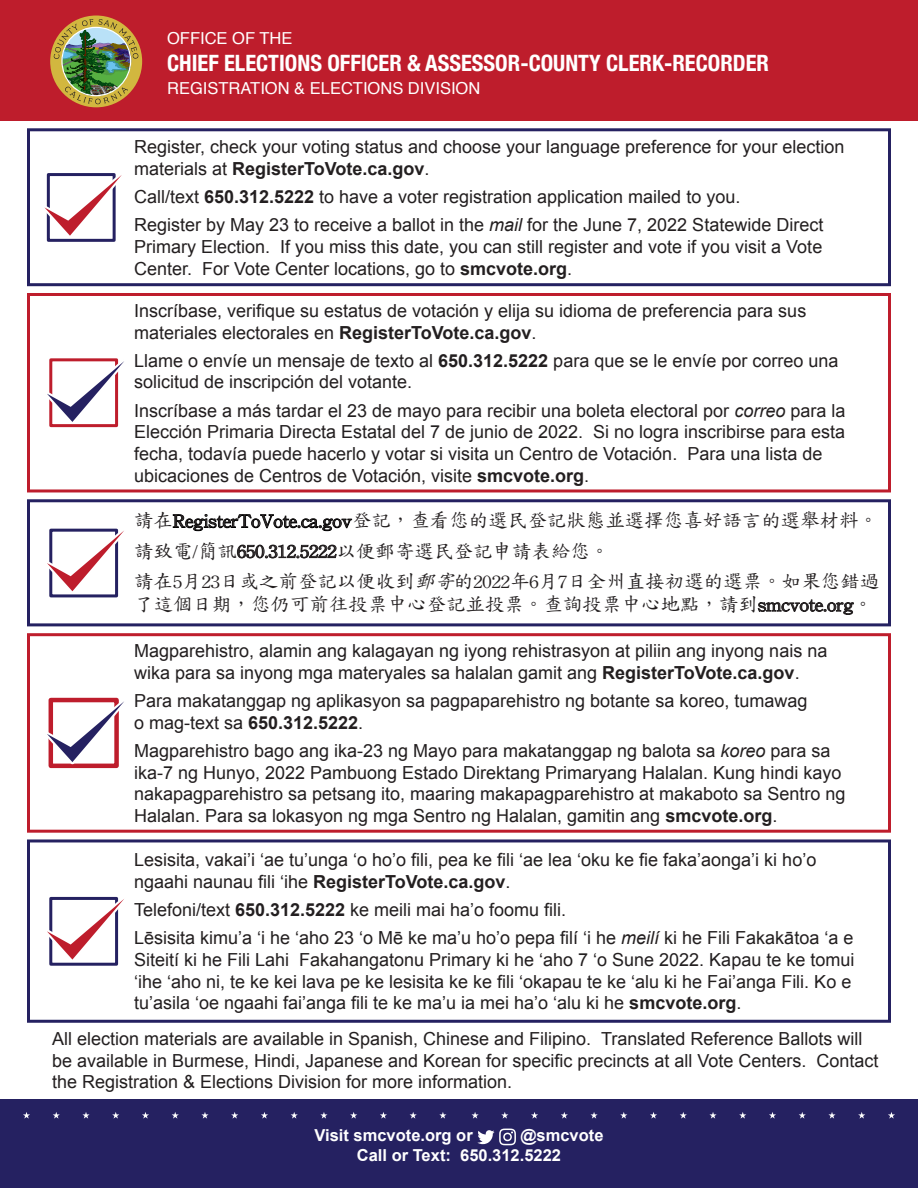
<style>
.page{position:relative;width:918px;height:1188px;background:#fff}
.page>*{position:absolute;margin:0;border:0;box-sizing:border-box;transform-origin:0 0}
.t1{font:700 condensed 22.5px "Helvetica Neue";color:#fff}
.t2{font:19.5px/30.2px "DF Kai Shu SB Estd BF";color:#231f20}
.t3{font:18px/21.6px "Arial";color:#231f20}
.t4{font:700 16.5px/19.8px "Arial";color:#fff}
.t5{font:16.5px "Helvetica";color:#fff}
.s1{font-weight:700}
.s2{font-style:italic}
.s3{color:#000}
</style>
<div class="page">
<div style="left:0;top:0;width:918px;height:122px;background:#be1d2c"></div>
<div style="left:0;top:1099px;width:918px;height:89px;background:#252161"></div>
<svg style="left:23px;top:1112px;width:7px;height:7px"></svg>
<svg style="left:53px;top:1112px;width:7px;height:7px"></svg>
<svg style="left:82px;top:1112px;width:8px;height:7px"></svg>
<svg style="left:112px;top:1112px;width:7px;height:7px"></svg>
<svg style="left:142px;top:1112px;width:7px;height:7px"></svg>
<svg style="left:172px;top:1112px;width:7px;height:7px"></svg>
<svg style="left:201px;top:1112px;width:8px;height:7px"></svg>
<svg style="left:231px;top:1112px;width:7px;height:7px"></svg>
<svg style="left:261px;top:1112px;width:7px;height:7px"></svg>
<svg style="left:291px;top:1112px;width:7px;height:7px"></svg>
<svg style="left:320px;top:1112px;width:8px;height:7px"></svg>
<svg style="left:350px;top:1112px;width:7px;height:7px"></svg>
<svg style="left:380px;top:1112px;width:7px;height:7px"></svg>
<svg style="left:410px;top:1112px;width:7px;height:7px"></svg>
<svg style="left:439px;top:1112px;width:7px;height:7px"></svg>
<svg style="left:472px;top:1112px;width:7px;height:7px"></svg>
<svg style="left:501px;top:1112px;width:7px;height:7px"></svg>
<svg style="left:531px;top:1112px;width:7px;height:7px"></svg>
<svg style="left:561px;top:1112px;width:7px;height:7px"></svg>
<svg style="left:590px;top:1112px;width:8px;height:7px"></svg>
<svg style="left:620px;top:1112px;width:7px;height:7px"></svg>
<svg style="left:650px;top:1112px;width:7px;height:7px"></svg>
<svg style="left:680px;top:1112px;width:7px;height:7px"></svg>
<svg style="left:709px;top:1112px;width:8px;height:7px"></svg>
<svg style="left:739px;top:1112px;width:7px;height:7px"></svg>
<svg style="left:769px;top:1112px;width:7px;height:7px"></svg>
<svg style="left:799px;top:1112px;width:7px;height:7px"></svg>
<svg style="left:828px;top:1112px;width:8px;height:7px"></svg>
<svg style="left:858px;top:1112px;width:7px;height:7px"></svg>
<svg style="left:888px;top:1112px;width:7px;height:7px"></svg>
<svg style="left:477px;top:1129px;width:39px;height:16px"></svg>
<img style="left:50px;top:16px;width:92px;height:91px">
<div style="left:27px;top:128px;width:864px;height:158px;border:3px solid #252161"></div>
<div style="left:47px;top:173px;width:69px;height:69px;border:3px solid #252161"></div>
<svg style="left:44px;top:173px;width:78px;height:65px"></svg>
<div style="left:27px;top:499px;width:864px;height:127px;border:3px solid #252161"></div>
<div style="left:27px;top:839px;width:864px;height:184px;border:3px solid #252161"></div>
<div style="left:49px;top:529px;width:69px;height:68px;border:3px solid #252161"></div>
<svg style="left:47px;top:528px;width:77px;height:65px"></svg>
<div style="left:49px;top:897px;width:69px;height:69px;border:3px solid #252161"></div>
<svg style="left:47px;top:897px;width:77px;height:65px"></svg>
<div style="left:27px;top:633px;width:864px;height:200px;border:3px solid #be1d2c"></div>
<div style="left:49px;top:698px;width:70px;height:70px;background:#be1d2c"></div>
<svg style="left:47px;top:699px;width:77px;height:65px"></svg>
<div style="left:27px;top:293px;width:864px;height:199px;border:3px solid #be1d2c"></div>
<svg style="left:49px;top:358px;width:69px;height:69px"></svg>
<svg style="left:47px;top:359px;width:77px;height:65px"></svg>
<p class="t5" style="left:167px;top:26px;width:127px">OFFICE OF THE</p>
<p class="t1" style="left:167px;top:45px;width:603px">CHIEF ELECTIONS OFFICER &amp; ASSESSOR-COUNTY CLERK-RECORDER</p>
<p class="t5" style="left:167px;top:75px;width:315px">REGISTRATION &amp; ELECTIONS DIVISION</p>
<p class="t3" style="left:134px;top:136px;width:712px">Register, check your voting status and choose your language preference for your election materials at <span class="s1">RegisterToVote.ca.gov</span>.</p>
<p class="t3" style="left:134px;top:183px;width:691px;line-height:28.3px">Call/text <span class="s1">650.312.5222</span> to have a voter registration application mailed to you.<br>Register by May 23 to receive a ballot in the <span class="s2">mail</span> for the June 7, 2022 Statewide Direct</p>
<p class="t3" style="left:134px;top:236px;width:690px">Primary Election. If you miss this date, you can still register and vote if you visit a Vote<br>Center. For Vote Center locations, go to <span class="s1">smcvote.org</span>.</p>
<p class="t3" style="left:134px;top:300px;width:674px">Inscríbase, verifique su estatus de votación y elija su idioma de preferencia para sus materiales electorales en <span class="s1">RegisterToVote.ca.gov</span>.</p>
<p class="t3" style="left:134px;top:350px;width:706px">Llame o envíe un mensaje de texto al <span class="s1">650.312.5222</span> para que se le envíe por correo una solicitud de inscripción del votante.</p>
<p class="t3" style="left:134px;top:400px;width:713px">Inscríbase a más tardar el 23 de mayo para recibir una boleta electoral por <span class="s2">correo</span> para la Elección Primaria Directa Estatal del 7 de junio de 2022. Si no logra inscribirse para esta fecha, todavía puede hacerlo y votar si visita un Centro de Votación. Para una lista de ubicaciones de Centros de Votación, visite <span class="s1">smcvote.org</span>.</p>
<p class="t2" style="left:134px;top:506px;width:747px">請在<span class="s3">RegisterToVote.ca.gov</span>登記，查看您的選民登記狀態並選擇您喜好語言的選舉材料。請致電/簡訊650.312.5222以便郵寄選民登記申請表給您。<br>請在5月23日或之前登記以便收到<span class="s2">郵寄</span>的2022年6月7日全州直接初選的選票。如果您錯過</p>
<p class="t2" style="left:134px;top:589px;width:741px">了這個日期，您仍可前往投票中心登記並投票。查詢投票中心地點，請到smcvote.org。</p>
<p class="t3" style="left:134px;top:640px;width:695px">Magparehistro, alamin ang kalagayan ng iyong rehistrasyon at piliin ang inyong nais na wika para sa inyong mga materyales sa halalan gamit ang <span class="s1">RegisterToVote.ca.gov</span>.</p>
<p class="t3" style="left:134px;top:690px;width:675px">Para makatanggap ng aplikasyon sa pagpaparehistro ng botante sa koreo, tumawag o mag-text sa <span class="s1">650.312.5222</span>.</p>
<p class="t3" style="left:134px;top:740px;width:713px">Magparehistro bago ang ika-23 ng Mayo para makatanggap ng balota sa <span class="s2">koreo</span> para sa ika-7 ng Hunyo, 2022 Pambuong Estado Direktang Primaryang Halalan. Kung hindi kayo nakapagparehistro sa petsang ito, maaring makapagparehistro at makaboto sa Sentro ng Halalan. Para sa lokasyon ng mga Sentro ng Halalan, gamitin ang <span class="s1">smcvote.org</span>.</p>
<p class="t3" style="left:134px;top:849px;width:684px">Lesisita, vakai’i ‘ae tu’unga ‘o ho’o fili, pea ke fili ‘ae lea ‘oku ke fie faka’aonga’i ki ho’o ngaahi naunau fili ‘ihe <span class="s1">RegisterToVote.ca.gov</span>.</p>
<p class="t3" style="left:134px;top:896px;width:721px;line-height:28.3px">Telefoni/text <span class="s1">650.312.5222</span> ke meili mai ha’o foomu fili.<br>Lēsisita kimu’a ‘i he ‘aho 23 ‘o Mē ke ma’u ho’o pepa filí ‘i he <span class="s2">meilí</span> ki he Fili Fakakātoa ‘a e</p>
<p class="t3" style="left:134px;top:949px;width:722px">Siteití ki he Fili Lahi Fakahangatonu Primary ki he ‘aho 7 ‘o Sune 2022. Kapau te ke tomui ‘ihe ‘aho ni, te ke kei lava pe ke lesisita ke ke fili ‘okapau te ke ‘alu ki he Fai’anga Fili. Ko e tu’asila ‘oe ngaahi fai’anga fili te ke ma’u ia mei ha’o ‘alu ki he <span class="s1">smcvote.org</span>.</p>
<p class="t3" style="left:52px;top:1028px;width:828px">All election materials are available in Spanish, Chinese and Filipino. Translated Reference Ballots will be available in Burmese, Hindi, Japanese and Korean for specific precincts at all Vote Centers. Contact the Registration &amp; Elections Division for more information.</p>
<p class="t4" style="left:357px;top:1126px;width:248px;text-indent:164px">@smcvote<br>Call or Text: 650.312.5222</p>
<p class="t4" style="left:314px;top:1126px;width:160px">Visit smcvote.org or</p>
</div>
